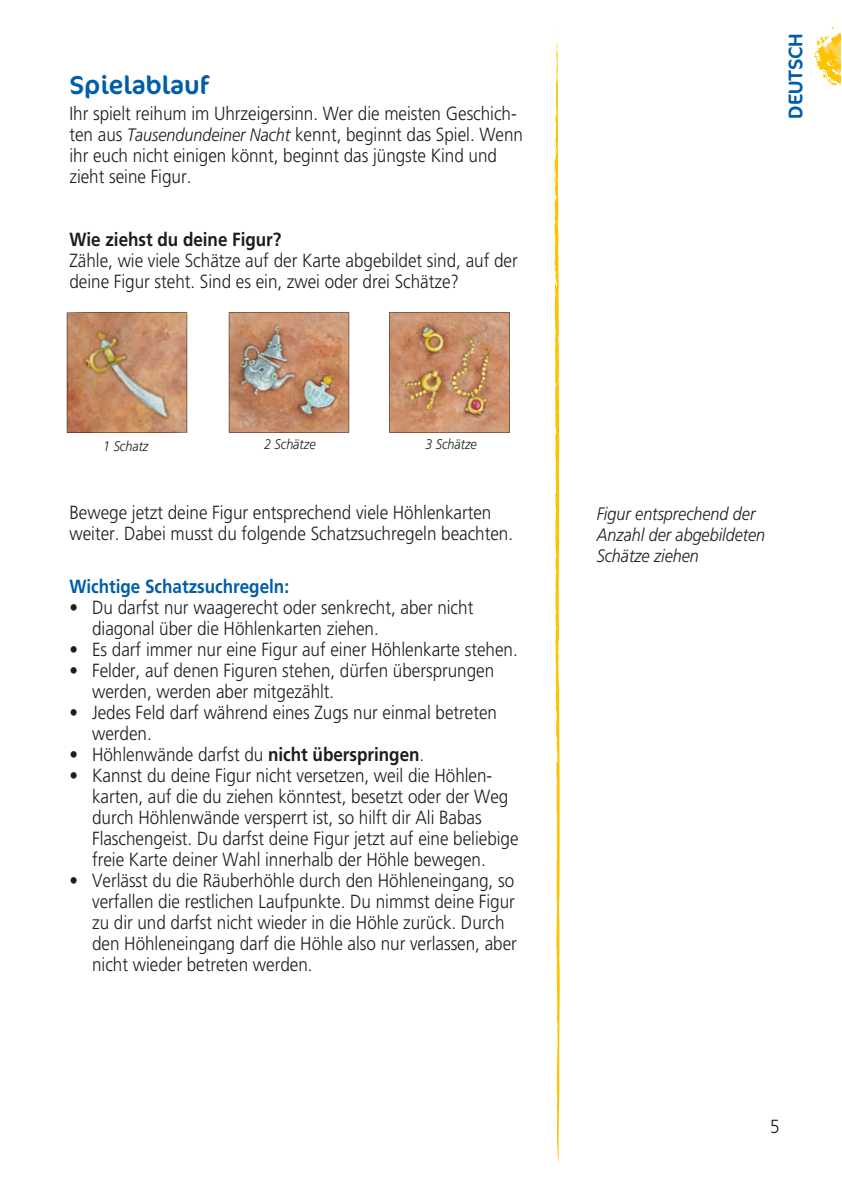
<style>
.page{position:relative;width:842px;height:1191px;background:#fff}
.page>*{position:absolute;margin:0;border:0;box-sizing:border-box;transform-origin:0 0}
.t1{font:26px "Cocon";color:#005da9}
.t2{font:20px "Cocon";color:#005da9}
.t3{font:300 19px/21px "Frutiger LT";color:#1d1d1b;scale:.9 1}
.t4{font:700 19px "Frutiger LT";color:#005da9;scale:.9 1}
.t5{font:700 19px "Frutiger LT";color:#1d1d1b;scale:.9 1}
.t6{font:italic 300 18px/21px "Frutiger LT";color:#1d1d1b;scale:.9 1}
.t7{font:italic 300 14px "Frutiger LT";color:#1d1d1b;scale:.9 1}
.s1{font-style:italic;font-size:18px}
.s2{font-weight:700}
</style>
<div class="page">
<svg style="left:554px;top:29px;width:6px;height:1133px"></svg>
<svg style="left:814px;top:26px;width:26px;height:60px"></svg>
<svg style="left:67px;top:312px;width:120px;height:121px;background:#bf8d69"></svg>
<img style="left:229px;top:312px;width:120px;height:120px">
<img style="left:389px;top:312px;width:120px;height:120px">
<h1 class="t1" style="left:69px;top:75px;width:141px">Spielablauf</h1>
<p class="t3" style="left:69px;top:104px;width:505px">Ihr spielt reihum im Uhrzeigersinn. Wer die meisten Geschich&shy;ten aus <span class="s1">Tausendundeiner Nacht</span> kennt, beginnt das Spiel. Wenn ihr euch nicht einigen könnt, beginnt das jüngste Kind und zieht seine Figur.</p>
<p class="t5" style="left:69px;top:230px;width:237px">Wie ziehst du deine Figur?</p>
<p class="t3" style="left:69px;top:251px;width:500px">Zähle, wie viele Schätze auf der Karte abgebildet sind, auf der deine Figur steht. Sind es ein, zwei oder drei Schätze?</p>
<p class="t7" style="left:103px;top:439px;width:52px">1 Schatz</p>
<p class="t7" style="left:264px;top:437px;width:59px">2 Schätze</p>
<p class="t7" style="left:425px;top:437px;width:59px">3 Schätze</p>
<p class="t3" style="left:69px;top:503px;width:494px">Bewege jetzt deine Figur entsprechend viele Höhlenkarten weiter. Dabei musst du folgende Schatzsuchregeln beachten.</p>
<p class="t4" style="left:69px;top:577px;width:246px">Wichtige Schatzsuchregeln:</p>
<p class="t3" style="left:92px;top:598px;width:425px;text-indent:-23px"><span class="s2">•</span> Du darfst nur waagerecht oder senkrecht, aber nicht diagonal über die Höhlenkarten ziehen.</p>
<p class="t3" style="left:69px;top:640px;width:500px"><span class="s2">•</span> Es darf immer nur eine Figur auf einer Höhlenkarte stehen.</p>
<p class="t3" style="left:92px;top:661px;width:448px;text-indent:-23px"><span class="s2">•</span> Felder, auf denen Figuren stehen, dürfen übersprungen werden, werden aber mitgezählt.</p>
<p class="t3" style="left:92px;top:703px;width:451px;text-indent:-23px"><span class="s2">•</span> Jedes Feld darf während eines Zugs nur einmal betreten werden.</p>
<p class="t3" style="left:69px;top:745px;width:396px"><span class="s2">•</span> Höhlenwände darfst du <span class="s2">nicht überspringen</span>.</p>
<p class="t3" style="left:92px;top:766px;width:475px;text-indent:-23px"><span class="s2">•</span> Kannst du deine Figur nicht versetzen, weil die Höhlen&shy;karten, auf die du ziehen könntest, besetzt oder der Weg durch Höhlenwände versperrt ist, so hilft dir Ali Babas Flaschengeist. Du darfst deine Figur jetzt auf eine beliebige freie Karte deiner Wahl innerhalb der Höhle bewegen.</p>
<p class="t3" style="left:92px;top:871px;width:473px;text-indent:-23px"><span class="s2">•</span> Verlässt du die Räuberhöhle durch den Höhleneingang, so verfallen die restlichen Laufpunkte. Du nimmst deine Figur zu dir und darfst nicht wieder in die Höhle zurück. Durch den Höhleneingang darf die Höhle also nur verlassen, aber nicht wieder betreten werden.</p>
<p class="t2" style="left:788px;top:119px;width:87px;rotate:-90deg">DEUTSCH</p>
<p class="t6" style="left:597px;top:504px;width:189px">Figur entsprechend der<br>Anzahl der abgebildeten<br>Schätze ziehen</p>
<p class="t3" style="left:770px;top:1116px;width:12px">5</p>
</div>
